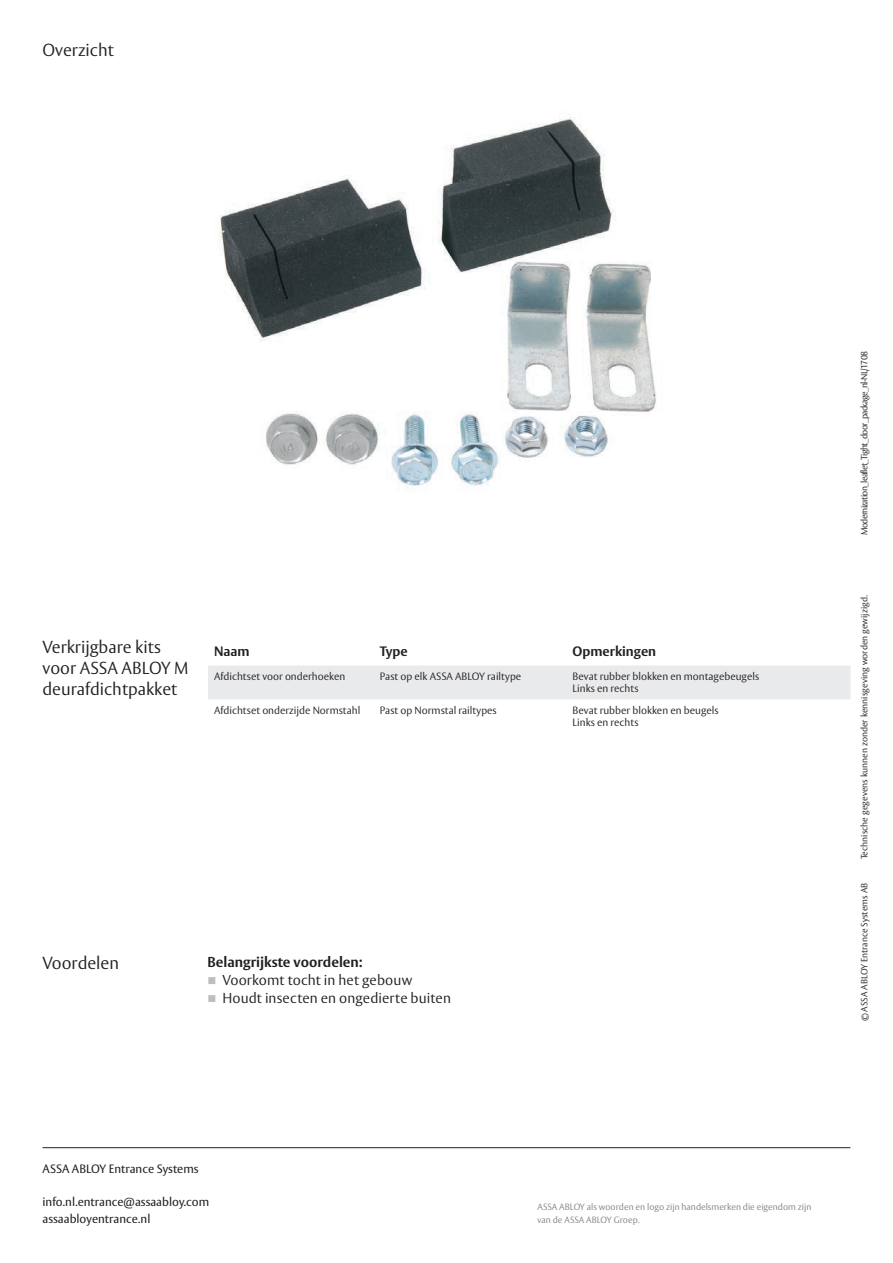
<style>
.page{position:relative;width:893px;height:1263px;background:#fff}
.page>*{position:absolute;margin:0;border:0;box-sizing:border-box;transform-origin:0 0}
.t1{font:300 17.25px/21px "ASSA Vesta";color:#231f20}
.t2{font:300 14.25px/18px "ASSA Vesta";letter-spacing:.005em;color:#231f20}
.t3{font:700 14.25px "ASSA Vesta";color:#231f20}
.t4{font:700 13.5px "ASSA Vesta";color:#231f20}
.t5{font:12px/16.5px "ASSA Vesta";color:#231f20}
.t6{font:300 10.5px/12.6px "ASSA Vesta";color:#231f20}
.t7{font:300 9px "ASSA Vesta";color:#231f20}
.t8{font:300 9px/12.8px "ASSA Vesta";color:#808285}
.t9{font:300 9px "ASSA Vesta";letter-spacing:-.07em;color:#231f20}
</style>
<div class="page">
<hr style="left:43px;top:1147px;width:807px;height:1px;background:#231f20">
<img style="left:218px;top:117px;width:439px;height:371px">
<div style="left:208px;top:665px;width:642px;height:34px;background:#e9eaeb"></div>
<h1 class="t1" style="left:43px;top:40px;width:73px">Overzicht</h1>
<h1 class="t1" style="left:43px;top:638px;width:148px">Verkrijgbare kits voor ASSA ABLOY M deurafdichtpakket</h1>
<p class="t4" style="left:214px;top:643px;width:37px">Naam</p>
<p class="t4" style="left:380px;top:643px;width:29px">Type</p>
<p class="t4" style="left:573px;top:643px;width:85px">Opmerkingen</p>
<p class="t6" style="left:214px;top:670px;width:133px">Afdichtset voor onderhoeken</p>
<p class="t6" style="left:380px;top:670px;width:143px">Past op elk ASSA ABLOY railtype</p>
<p class="t6" style="left:573px;top:670px;width:188px">Bevat rubber blokken en montagebeugels<br>Links en rechts</p>
<p class="t6" style="left:214px;top:704px;width:148px">Afdichtset onderzijde Normstahl</p>
<p class="t6" style="left:380px;top:704px;width:118px">Past op Normstal railtypes</p>
<p class="t6" style="left:573px;top:704px;width:148px">Bevat rubber blokken en beugels<br>Links en rechts</p>
<h1 class="t1" style="left:43px;top:954px;width:78px">Voordelen</h1>
<h2 class="t3" style="left:207px;top:953px;width:157px">Belangrijkste voordelen:</h2>
<h2 class="t2" style="left:222px;top:972px;width:230px">Voorkomt tocht in het gebouw<br>Houdt insecten en ongedierte buiten</h2>
<p class="t9" style="left:859px;top:535px;width:186px;rotate:-90deg">Modernization_leaflet_Tight_door_package_nl-NL/1708</p>
<p class="t7" style="left:859px;top:859px;width:265px;rotate:-90deg">Technische gegevens kunnen zonder kennisgeving worden gewijzigd.</p>
<p class="t7" style="left:859px;top:1021px;width:140px;rotate:-90deg">© ASSA ABLOY Entrance Systems AB</p>
<p class="t5" style="left:43px;top:1161px;width:158px">ASSA ABLOY Entrance Systems</p>
<p class="t5" style="left:43px;top:1194px;width:168px">info.nl.entrance@assaabloy.com assaabloyentrance.nl</p>
<p class="t8" style="left:537px;top:1201px;width:275px">ASSA ABLOY als woorden en logo zijn handelsmerken die eigendom zijn van de ASSA ABLOY Groep.</p>
</div>
